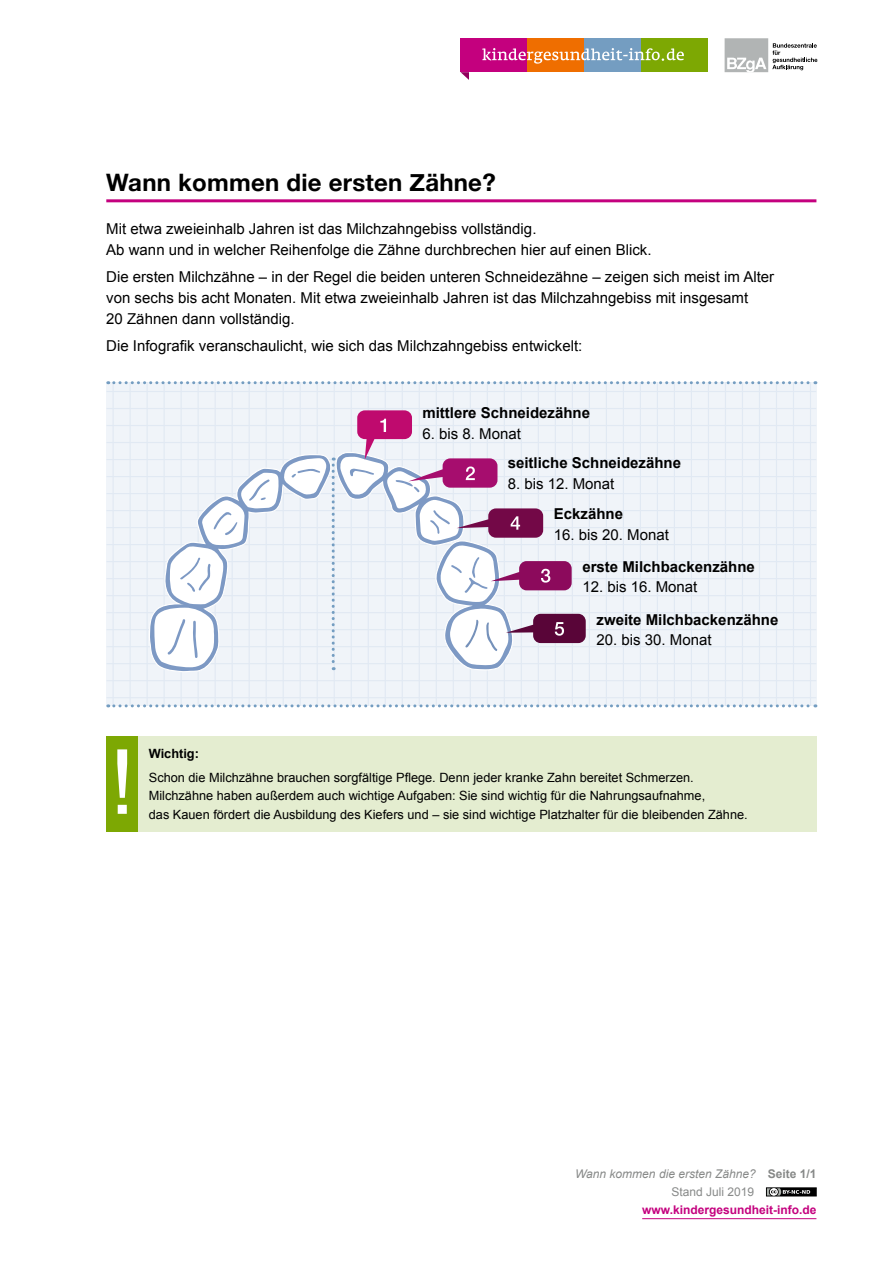
<style>
.page{position:relative;width:893px;height:1263px;background:#fff}
.page>*{position:absolute;margin:0;border:0;box-sizing:border-box;transform-origin:0 0}
.kiges-live-PDF_2_01-titel{font:700 24px "Helvetica Neue";letter-spacing:.01em;color:#000}
.kiges-live-PDF_2_02-einltext{font:15px/21.3px "Arial";color:#000}
.t1{font:700 15px "Arial";color:#000}
.kiges-live-PDF_2_p_kasten{font:12.75px/18.6px "Arial";color:#000}
.kiges-live-PDF_2_h_kasten{font:700 12.75px "Arial";color:#000}
.t2{font:italic 12px/18px "Arial";color:#878988}
.t3{font:700 12px "Arial";color:#c4007e}
.s1{font-weight:700;font-style:normal}
.s2{font-style:normal}
</style>
<div class="page">
<hr style="left:106px;top:199px;width:710px;height:3px;background:#c4007e">
<div style="left:106px;top:383px;width:710px;height:323px;background:#f0f4f9"></div>
<hr style="left:106px;top:697px;width:710px;height:1px;background:#e1e9f3">
<hr style="left:106px;top:680px;width:710px;height:1px;background:#e1e9f3">
<hr style="left:106px;top:663px;width:710px;height:1px;background:#e1e9f3">
<hr style="left:106px;top:646px;width:710px;height:1px;background:#e1e9f3">
<hr style="left:106px;top:629px;width:710px;height:1px;background:#e1e9f3">
<hr style="left:106px;top:612px;width:710px;height:1px;background:#e1e9f3">
<hr style="left:106px;top:595px;width:710px;height:1px;background:#e1e9f3">
<hr style="left:106px;top:578px;width:710px;height:1px;background:#e1e9f3">
<hr style="left:106px;top:561px;width:710px;height:1px;background:#e1e9f3">
<hr style="left:106px;top:544px;width:710px;height:1px;background:#e1e9f3">
<hr style="left:106px;top:527px;width:710px;height:1px;background:#e1e9f3">
<hr style="left:106px;top:510px;width:710px;height:1px;background:#e1e9f3">
<hr style="left:106px;top:493px;width:710px;height:1px;background:#e1e9f3">
<hr style="left:106px;top:476px;width:710px;height:1px;background:#e1e9f3">
<hr style="left:106px;top:459px;width:710px;height:1px;background:#e1e9f3">
<hr style="left:106px;top:442px;width:710px;height:1px;background:#e1e9f3">
<hr style="left:106px;top:425px;width:710px;height:1px;background:#e1e9f3">
<hr style="left:106px;top:408px;width:710px;height:1px;background:#e1e9f3">
<hr style="left:106px;top:391px;width:710px;height:1px;background:#e1e9f3">
<hr style="left:810px;top:383px;width:1px;height:323px;background:#e1e9f3">
<hr style="left:793px;top:383px;width:1px;height:323px;background:#e1e9f3">
<hr style="left:776px;top:383px;width:1px;height:323px;background:#e1e9f3">
<hr style="left:759px;top:383px;width:1px;height:323px;background:#e1e9f3">
<hr style="left:742px;top:383px;width:1px;height:323px;background:#e1e9f3">
<hr style="left:725px;top:383px;width:1px;height:323px;background:#e1e9f3">
<hr style="left:708px;top:383px;width:1px;height:323px;background:#e1e9f3">
<hr style="left:691px;top:383px;width:1px;height:323px;background:#e1e9f3">
<hr style="left:674px;top:383px;width:1px;height:323px;background:#e1e9f3">
<hr style="left:657px;top:383px;width:1px;height:323px;background:#e1e9f3">
<hr style="left:640px;top:383px;width:1px;height:323px;background:#e1e9f3">
<hr style="left:623px;top:383px;width:1px;height:323px;background:#e1e9f3">
<hr style="left:606px;top:383px;width:1px;height:323px;background:#e1e9f3">
<hr style="left:589px;top:383px;width:1px;height:323px;background:#e1e9f3">
<hr style="left:572px;top:383px;width:1px;height:323px;background:#e1e9f3">
<hr style="left:555px;top:383px;width:1px;height:323px;background:#e1e9f3">
<hr style="left:538px;top:383px;width:1px;height:323px;background:#e1e9f3">
<hr style="left:521px;top:383px;width:1px;height:323px;background:#e1e9f3">
<hr style="left:504px;top:383px;width:1px;height:323px;background:#e1e9f3">
<hr style="left:487px;top:383px;width:1px;height:323px;background:#e1e9f3">
<hr style="left:470px;top:383px;width:1px;height:323px;background:#e1e9f3">
<hr style="left:453px;top:383px;width:1px;height:323px;background:#e1e9f3">
<hr style="left:436px;top:383px;width:1px;height:323px;background:#e1e9f3">
<hr style="left:419px;top:383px;width:1px;height:323px;background:#e1e9f3">
<hr style="left:402px;top:383px;width:1px;height:323px;background:#e1e9f3">
<hr style="left:385px;top:383px;width:1px;height:323px;background:#e1e9f3">
<hr style="left:368px;top:383px;width:1px;height:323px;background:#e1e9f3">
<hr style="left:351px;top:383px;width:1px;height:323px;background:#e1e9f3">
<hr style="left:334px;top:383px;width:1px;height:323px;background:#e1e9f3">
<hr style="left:317px;top:383px;width:1px;height:323px;background:#e1e9f3">
<hr style="left:300px;top:383px;width:1px;height:323px;background:#e1e9f3">
<hr style="left:283px;top:383px;width:1px;height:323px;background:#e1e9f3">
<hr style="left:266px;top:383px;width:1px;height:323px;background:#e1e9f3">
<hr style="left:249px;top:383px;width:1px;height:323px;background:#e1e9f3">
<hr style="left:232px;top:383px;width:1px;height:323px;background:#e1e9f3">
<hr style="left:215px;top:383px;width:1px;height:323px;background:#e1e9f3">
<hr style="left:198px;top:383px;width:1px;height:323px;background:#e1e9f3">
<hr style="left:181px;top:383px;width:1px;height:323px;background:#e1e9f3">
<hr style="left:164px;top:383px;width:1px;height:323px;background:#e1e9f3">
<hr style="left:147px;top:383px;width:1px;height:323px;background:#e1e9f3">
<hr style="left:130px;top:383px;width:1px;height:323px;background:#e1e9f3">
<hr style="left:113px;top:383px;width:1px;height:323px;background:#e1e9f3">
<svg style="left:108px;top:381px;width:708px;height:3px"></svg>
<svg style="left:108px;top:704px;width:708px;height:3px"></svg>
<svg style="left:149px;top:410px;width:437px;height:262px"></svg>
<div style="left:138px;top:736px;width:678px;height:95px;background:#e4edd0"></div>
<div style="left:106px;top:736px;width:32px;height:95px;background:#7da803"></div>
<svg style="left:117px;top:749px;width:10px;height:65px"></svg>
<hr style="left:642px;top:1218px;width:174px;height:1px;background:#c4007e">
<svg style="left:766px;top:1188px;width:50px;height:8px"></svg>
<div style="left:767px;top:1188px;width:49px;height:7px;background:#000"></div>
<svg style="left:767px;top:1188px;width:43px;height:7px"></svg>
<svg style="left:460px;top:72px;width:9px;height:8px"></svg>
<div style="left:460px;top:38px;width:67px;height:34px;background:#c4007e"></div>
<div style="left:527px;top:38px;width:57px;height:34px;background:#ef6e00"></div>
<div style="left:584px;top:38px;width:57px;height:34px;background:#749dc1"></div>
<div style="left:641px;top:38px;width:67px;height:34px;background:#7da803"></div>
<svg style="left:482px;top:48px;width:202px;height:16px"></svg>
<div style="left:725px;top:38px;width:43px;height:34px;background:#b1b4b4"></div>
<svg style="left:727px;top:58px;width:39px;height:15px"></svg>
<svg style="left:772px;top:43px;width:45px;height:27px"></svg>
<h1 class="kiges-live-PDF_2_01-titel" style="left:106px;top:164px;width:391px">Wann kommen die ersten Zähne?</h1>
<p class="kiges-live-PDF_2_02-einltext" style="left:106px;top:218px;width:547px">Mit etwa zweieinhalb Jahren ist das Milchzahngebiss vollständig.<br>Ab wann und in welcher Reihenfolge die Zähne durchbrechen hier auf einen Blick.</p>
<p class="kiges-live-PDF_2_02-einltext" style="left:106px;top:266px;width:669px">Die ersten Milchzähne – in der Regel die beiden unteren Schneidezähne – zeigen sich meist im Alter von sechs bis acht Monaten. Mit etwa zweieinhalb Jahren ist das Milchzahngebiss mit insgesamt<br>20 Zähnen dann vollständig.</p>
<p class="kiges-live-PDF_2_02-einltext" style="left:106px;top:335px;width:477px">Die Infografik veranschaulicht, wie sich das Milchzahngebiss entwickelt:</p>
<p class="t1" style="left:422px;top:403px;width:169px">mittlere Schneidezähne</p>
<p class="kiges-live-PDF_2_02-einltext" style="left:422px;top:423px;width:100px">6. bis 8. Monat</p>
<p class="t1" style="left:508px;top:453px;width:175px">seitliche Schneidezähne</p>
<p class="kiges-live-PDF_2_02-einltext" style="left:508px;top:473px;width:108px">8. bis 12. Monat</p>
<p class="t1" style="left:554px;top:504px;width:71px">Eckzähne</p>
<p class="kiges-live-PDF_2_02-einltext" style="left:554px;top:524px;width:117px">16. bis 20. Monat</p>
<p class="t1" style="left:582px;top:557px;width:174px">erste Milchbackenzähne</p>
<p class="kiges-live-PDF_2_02-einltext" style="left:582px;top:577px;width:117px">12. bis 16. Monat</p>
<p class="t1" style="left:597px;top:610px;width:183px">zweite Milchbackenzähne</p>
<p class="kiges-live-PDF_2_02-einltext" style="left:597px;top:629px;width:117px">20. bis 30. Monat</p>
<p class="kiges-live-PDF_2_h_kasten" style="left:149px;top:745px;width:52px">Wichtig:</p>
<p class="kiges-live-PDF_2_p_kasten" style="left:149px;top:768px;width:600px">Schon die Milchzähne brauchen sorgfältige Pflege. Denn jeder kranke Zahn bereitet Schmerzen.<br>Milchzähne haben außerdem auch wichtige Aufgaben: Sie sind wichtig für die Nahrungsaufnahme,<br>das Kauen fördert die Ausbildung des Kiefers und – sie sind wichtige Platzhalter für die bleibenden Zähne.</p>
<p class="t2" style="left:671px;top:1165px;width:146px;text-indent:-96px">Wann kommen die ersten Zähne? <span class="s1">Seite 1/1<br></span><span class="s2">Stand Juli 2019</span></p>
<p class="t3" style="left:642px;top:1202px;width:176px">www.kindergesundheit-info.de</p>
</div>
